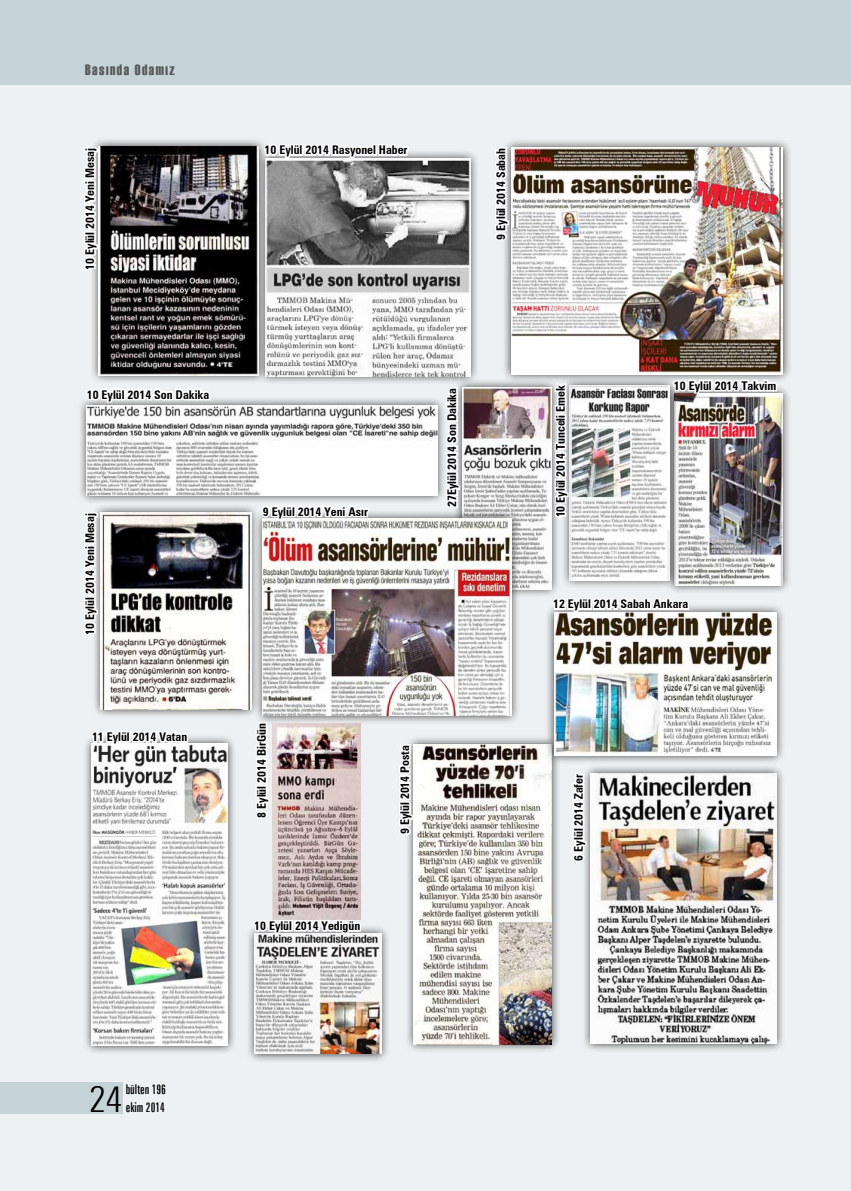
<style>
.page{position:relative;width:851px;height:1191px;background:#fff}
.page>*{position:absolute;margin:0;border:0;box-sizing:border-box;transform-origin:0 0}
.t1{font:300 condensed 36.15px "Zurich BT";color:#000}
.t2{font:15px "Haettenschweiler";letter-spacing:.1em;color:#58585a}
.t3{font:extra-condensed 13.5px/18px "Zurich BT";color:#000}
.gazetekpr{font:700 condensed 12px "Zurich BT";color:#000}
</style>
<div class="page">
<div style="left:0;top:84px;width:850px;height:1107px;background:#eef1f3"></div>
<div style="left:0;top:0;width:850px;height:84px;background:#c5d3d7"></div>
<div style="left:0;top:1082px;width:123px;height:32px;background:#c5d3d7"></div>
<div style="left:404px;top:735px;width:157px;height:318px;background:#000;opacity:.75"></div>
<img style="left:413px;top:744px;width:138px;height:300px">
<div style="left:256px;top:149px;width:223px;height:236px;background:#000;opacity:.75"></div>
<img style="left:268px;top:158px;width:202px;height:218px">
<div style="left:502px;top:138px;width:290px;height:245px;background:#000;opacity:.75"></div>
<img style="left:511px;top:147px;width:271px;height:227px">
<div style="left:453px;top:378px;width:107px;height:220px;background:#000;opacity:.75"></div>
<img style="left:468px;top:387px;width:83px;height:202px">
<div style="left:664px;top:384px;width:128px;height:210px;background:#000;opacity:.75"></div>
<img style="left:678px;top:393px;width:104px;height:192px">
<div style="left:560px;top:376px;width:118px;height:213px;background:#000;opacity:.75"></div>
<img style="left:569px;top:385px;width:100px;height:195px">
<div style="left:82px;top:734px;width:155px;height:320px;background:#000;opacity:.75"></div>
<img style="left:92px;top:743px;width:136px;height:302px">
<div style="left:245px;top:924px;width:145px;height:139px;background:#000;opacity:.75"></div>
<img style="left:254px;top:933px;width:127px;height:121px">
<div style="left:253px;top:510px;width:267px;height:215px;background:#000;opacity:.75"></div>
<img style="left:263px;top:519px;width:248px;height:196px">
<div style="left:92px;top:503px;width:168px;height:215px;background:#000;opacity:.75"></div>
<img style="left:101px;top:512px;width:150px;height:197px">
<div style="left:89px;top:137px;width:179px;height:247px;background:#000;opacity:.75"></div>
<img style="left:98px;top:146px;width:160px;height:229px">
<div style="left:581px;top:764px;width:204px;height:288px;background:#000;opacity:.75"></div>
<img style="left:591px;top:773px;width:185px;height:270px">
<div style="left:78px;top:396px;width:369px;height:109px;background:#000;opacity:.75"></div>
<img style="left:87px;top:405px;width:343px;height:90px">
<div style="left:545px;top:603px;width:240px;height:161px;background:#000;opacity:.75"></div>
<img style="left:554px;top:612px;width:222px;height:143px">
<svg style="left:84px;top:145px;width:58px;height:136px;background:#696767"></svg>
<svg style="left:262px;top:137px;width:148px;height:29px"></svg>
<svg style="left:495px;top:146px;width:22px;height:97px"></svg>
<svg style="left:84px;top:374px;width:127px;height:36px"></svg>
<svg style="left:430px;top:385px;width:38px;height:127px"></svg>
<svg style="left:259px;top:491px;width:112px;height:36px"></svg>
<svg style="left:84px;top:510px;width:58px;height:136px"></svg>
<svg style="left:89px;top:716px;width:101px;height:37px"></svg>
<svg style="left:557px;top:771px;width:37px;height:92px"></svg>
<svg style="left:550px;top:583px;width:140px;height:37px"></svg>
<svg style="left:539px;top:380px;width:37px;height:149px"></svg>
<svg style="left:399px;top:742px;width:21px;height:96px"></svg>
<svg style="left:253px;top:721px;width:24px;height:102px"></svg>
<img style="left:671px;top:363px;width:107px;height:73px">
<img style="left:273px;top:723px;width:87px;height:182px">
<svg style="left:251px;top:905px;width:111px;height:36px"></svg>
<p class="t2" style="left:85px;top:60px;width:91px">Basında Odamız</p>
<p class="gazetekpr" style="left:83px;top:270px;width:123px;rotate:-90deg">10 Eylül 2014 Yeni Mesaj</p>
<p class="gazetekpr" style="left:264px;top:143px;width:144px">10 Eylül 2014 Rasyonel Haber</p>
<p class="gazetekpr" style="left:493px;top:239px;width:93px;rotate:-90deg">9 Eylül 2014 Sabah</p>
<p class="gazetekpr" style="left:87px;top:387px;width:124px">10 Eylül 2014 Son Dakika</p>
<p class="gazetekpr" style="left:444px;top:507px;width:121px;rotate:-90deg">27Eylül 2014 Son Dakika</p>
<p class="gazetekpr" style="left:263px;top:504px;width:107px">9 Eylül 2014 Yeni Asır</p>
<p class="gazetekpr" style="left:83px;top:635px;width:123px;rotate:-90deg">10 Eylül 2014 Yeni Mesaj</p>
<p class="gazetekpr" style="left:92px;top:729px;width:97px">11 Eylül 2014 Vatan</p>
<p class="gazetekpr" style="left:254px;top:817px;width:96px;rotate:-90deg">8 Eylül 2014 BirGün</p>
<p class="gazetekpr" style="left:254px;top:918px;width:107px">10 Eylül 2014 Yedigün</p>
<p class="gazetekpr" style="left:397px;top:834px;width:90px;rotate:-90deg">9 Eylül 2014 Posta</p>
<p class="gazetekpr" style="left:553px;top:517px;width:134px;rotate:-90deg">10 Eylül 2014 Tunceli Emek</p>
<p class="gazetekpr" style="left:674px;top:378px;width:104px">10 Eylül 2014 Takvim</p>
<p class="gazetekpr" style="left:553px;top:597px;width:137px">12 Eylül 2014 Sabah Ankara</p>
<p class="gazetekpr" style="left:571px;top:860px;width:88px;rotate:-90deg">6 Eylül 2014 Zafer</p>
<h1 class="t1" style="left:89px;top:1076px;width:35px">24</h1>
<p class="t3" style="left:126px;top:1080px;width:42px">bülten 196 ekim 2014</p>
</div>
